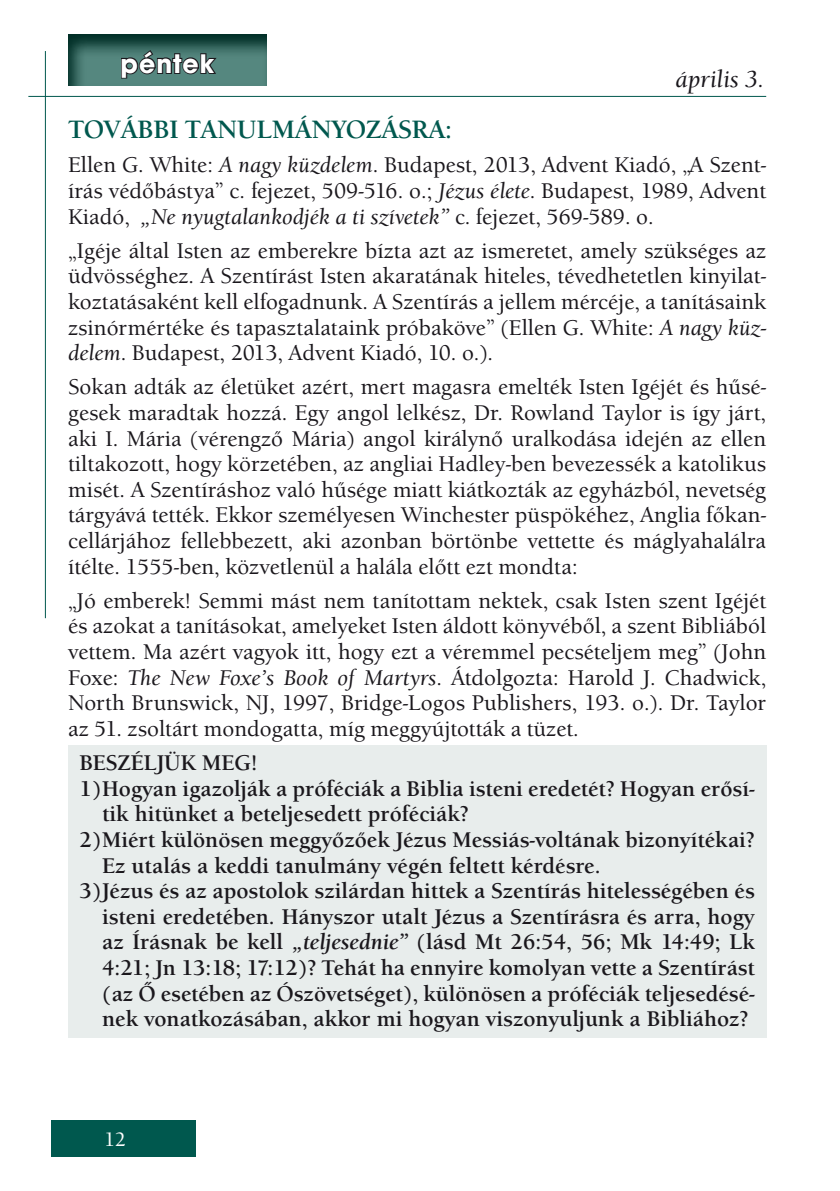
<style>
.page{position:relative;width:840px;height:1191px;background:#fff}
.page>*{position:absolute;margin:0;border:0;box-sizing:border-box;transform-origin:0 0}
.t1{font:700 28px "Avant Gar Got Itc TEE";letter-spacing:.04em;color:#fff}
.t2{font:700 26px "Berkeley Old Sty Itc TEE";color:#00584e}
.t3{font:italic 500 24px "Berkeley Old Sty Itc TEE";color:#1a171c}
.t4{font:500 22px/25.6px "Berkeley Old Sty Itc TEE";color:#1a171c;text-align:justify}
.t5{font:700 22px "Berkeley Old Sty Itc TEE";color:#1a171c}
.t6{font:500 20px "Berkeley Old Sty Itc TEE";color:#fff}
.s1{font-style:italic}
</style>
<div class="page">
<div style="left:51px;top:1120px;width:145px;height:37px;background:#00584e"></div>
<hr style="left:28px;top:96px;width:737px;height:1px;background:#00584e">
<hr style="left:45px;top:51px;width:1px;height:567px;background:#00584e">
<div style="left:68px;top:745px;width:697px;height:292px;background:#e8edec"></div>
<svg style="left:68px;top:34px;width:199px;height:52px;background:#376860"></svg>
<svg style="left:120px;top:49px;width:99px;height:31px;background:#3f605c"></svg>
<p class="t1" style="left:120px;top:46px;width:95px">péntek</p>
<p class="t2" style="left:68px;top:115px;width:385px">TOVÁBBI TANULMÁNYOZÁSRA:</p>
<p class="t4" style="left:68px;top:152px;width:699px">Ellen G. White: <span class="s1">A nagy küzdelem</span>. Budapest, 2013, Advent Kiadó, „A Szent&shy;írás védőbástya” c. fejezet, 509-516. o.; <span class="s1">Jézus élete</span>. Budapest, 1989, Advent Kiadó, <span class="s1">„Ne nyugtalankodjék a ti szívetek”</span> c. fejezet, 569-589. o.</p>
<p class="t4" style="left:68px;top:238px;width:699px">„Igéje által Isten az emberekre bízta azt az ismeretet, amely szükséges az üdvösséghez. A Szentírást Isten akaratának hiteles, tévedhetetlen kinyilat&shy;koztatásaként kell elfogadnunk. A Szentírás a jellem mércéje, a tanításaink zsinórmértéke és tapasztalataink próbaköve” (Ellen G. White: <span class="s1">A nagy küz&shy;delem</span>. Budapest, 2013, Advent Kiadó, 10. o.).</p>
<p class="t4" style="left:68px;top:374px;width:699px">Sokan adták az életüket azért, mert magasra emelték Isten Igéjét és hűsé&shy;gesek maradtak hozzá. Egy angol lelkész, Dr. Rowland Taylor is így járt, aki I. Mária (vérengző Mária) angol királynő uralkodása idején az ellen tiltakozott, hogy körzetében, az angliai Hadley-ben bevezessék a katolikus misét. A Szentíráshoz való hűsége miatt kiátkozták az egyházból, nevetség tárgyává tették. Ekkor személyesen Winchester püspökéhez, Anglia főkan&shy;cellárjához fellebbezett, aki azonban börtönbe vettette és máglyahalálra ítélte. 1555-ben, közvetlenül a halála előtt ezt mondta:</p>
<p class="t4" style="left:68px;top:588px;width:699px">„Jó emberek! Semmi mást nem tanítottam nektek, csak Isten szent Igéjét és azokat a tanításokat, amelyeket Isten áldott könyvéből, a szent Bibliából vettem. Ma azért vagyok itt, hogy ezt a véremmel pecsételjem meg” (John Foxe: <span class="s1">The New Foxe’s Book of Martyrs</span>. Átdolgozta: Harold J. Chadwick, North Brunswick, NJ, 1997, Bridge-Logos Publishers, 193. o.). Dr. Taylor az 51. zsoltárt mondogatta, míg meggyújtották a tüzet.</p>
<p class="t5" style="left:79px;top:750px;width:179px">BESZÉLJÜK MEG!</p>
<p class="t5" style="left:79px;top:775px;width:676px">1)Hogyan igazolják a próféciák a Biblia isteni eredetét? Hogyan erősí-</p>
<p class="t5" style="left:102px;top:801px;width:368px">tik hitünket a beteljesedett próféciák?</p>
<p class="t5" style="left:79px;top:826px;width:676px">2)Miért különösen meggyőzőek Jézus Messiás-voltának bizonyítékai?</p>
<p class="t5" style="left:102px;top:852px;width:499px">Ez utalás a keddi tanulmány végén feltett kérdésre.</p>
<p class="t5" style="left:79px;top:878px;width:676px">3)Jézus és az apostolok szilárdan hittek a Szentírás hitelességében és</p>
<p class="t5" style="left:102px;top:903px;width:653px">isteni eredetében. Hányszor utalt Jézus a Szentírásra és arra, hogy</p>
<p class="t5" style="left:102px;top:929px;width:654px">az Írásnak be kell <span class="s1">„teljesednie”</span> (lásd Mt 26:54, 56; Mk 14:49; Lk</p>
<p class="t5" style="left:102px;top:954px;width:653px">4:21; Jn 13:18; 17:12)? Tehát ha ennyire komolyan vette a Szentírást</p>
<p class="t5" style="left:102px;top:980px;width:654px">(az Ő esetében az Ószövetséget), különösen a próféciák teljesedésé-</p>
<p class="t5" style="left:102px;top:1006px;width:647px">nek vonatkozásában, akkor mi hogyan viszonyuljunk a Bibliához?</p>
<p class="t3" style="left:675px;top:65px;width:90px">április 3.</p>
<p class="t6" style="left:104px;top:1128px;width:23px">12</p>
</div>
